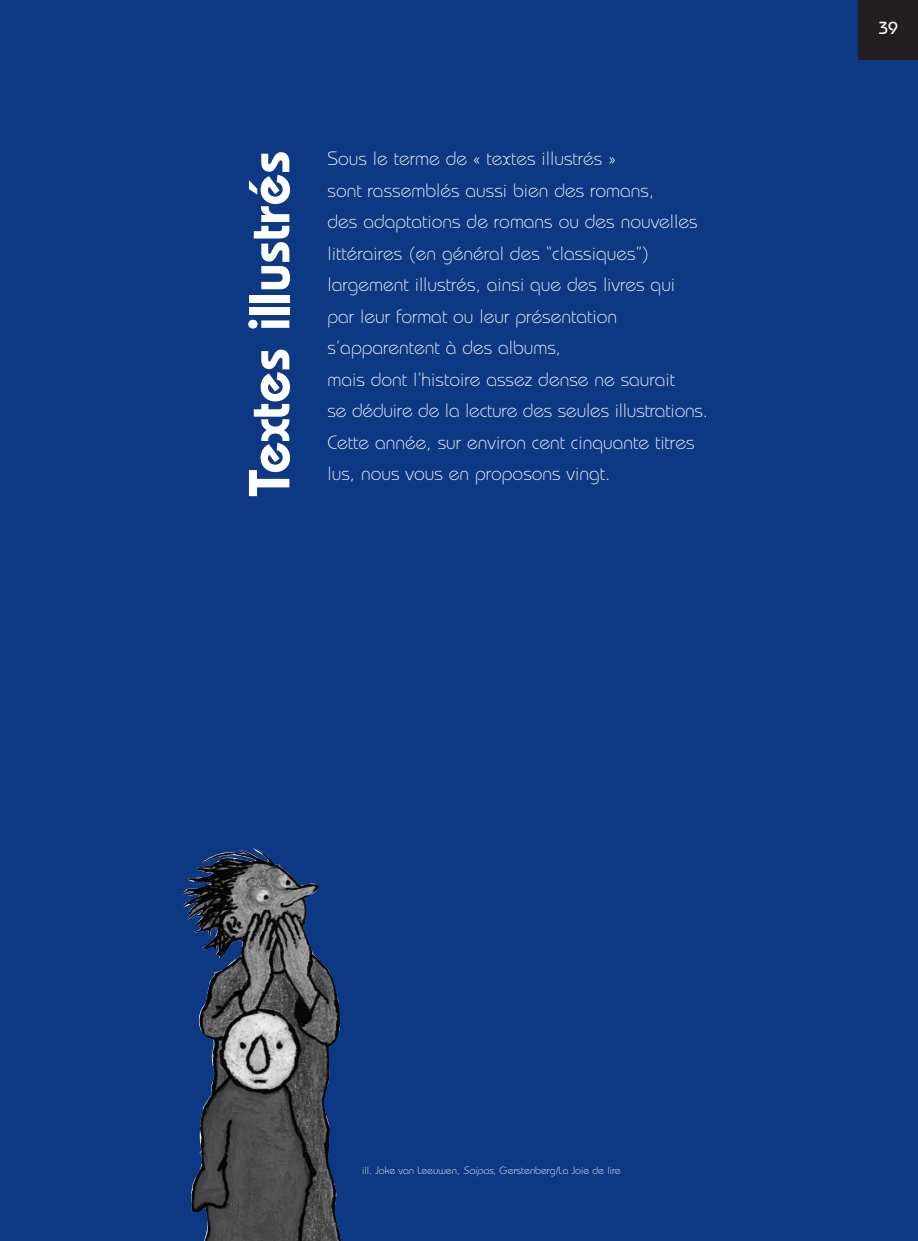
<style>
.page{position:relative;width:918px;height:1241px;background:#fff}
.page>*{position:absolute;margin:0;border:0;box-sizing:border-box;transform-origin:0 0}
.t1{font:600 57.75px "Bauhaus";color:#fff}
.t2{font:300 19.25px/31.5px "Bauhaus";color:#fff}
.t3{font:500 17.5px "Bauhaus";color:#fff}
.t4{font:300 10.5px "Bauhaus";color:#fff}
.s1{font-style:italic}
</style>
<div class="page">
<div style="left:0;top:0;width:918px;height:1240px;background:#0d3884"></div>
<div style="left:858px;top:0;width:60px;height:60px;background:#231f20"></div>
<img style="left:181px;top:848px;width:160px;height:392px">
<h1 class="t1" style="left:249px;top:496px;width:346px;rotate:-90deg">Textes illustrés</h1>
<p class="t2" style="left:327px;top:145px;width:382px">Sous le terme de « textes illustrés »<br>sont rassemblés aussi bien des romans,<br>des adaptations de romans ou des nouvelles littéraires (en général des “classiques”) largement illustrés, ainsi que des livres qui<br>par leur format ou leur présentation s’apparentent à des albums,<br>mais dont l’histoire assez dense ne saurait<br>se déduire de la lecture des seules illustrations.<br>Cette année, sur environ cent cinquante titres lus, nous vous en proposons vingt.</p>
<p class="t3" style="left:878px;top:22px;width:21px">39</p>
<p class="t4" style="left:362px;top:1166px;width:260px">ill. Joke van Leeuwen, <span class="s1">Saipas</span>, Gerstenberg/La Joie de lire</p>
</div>
